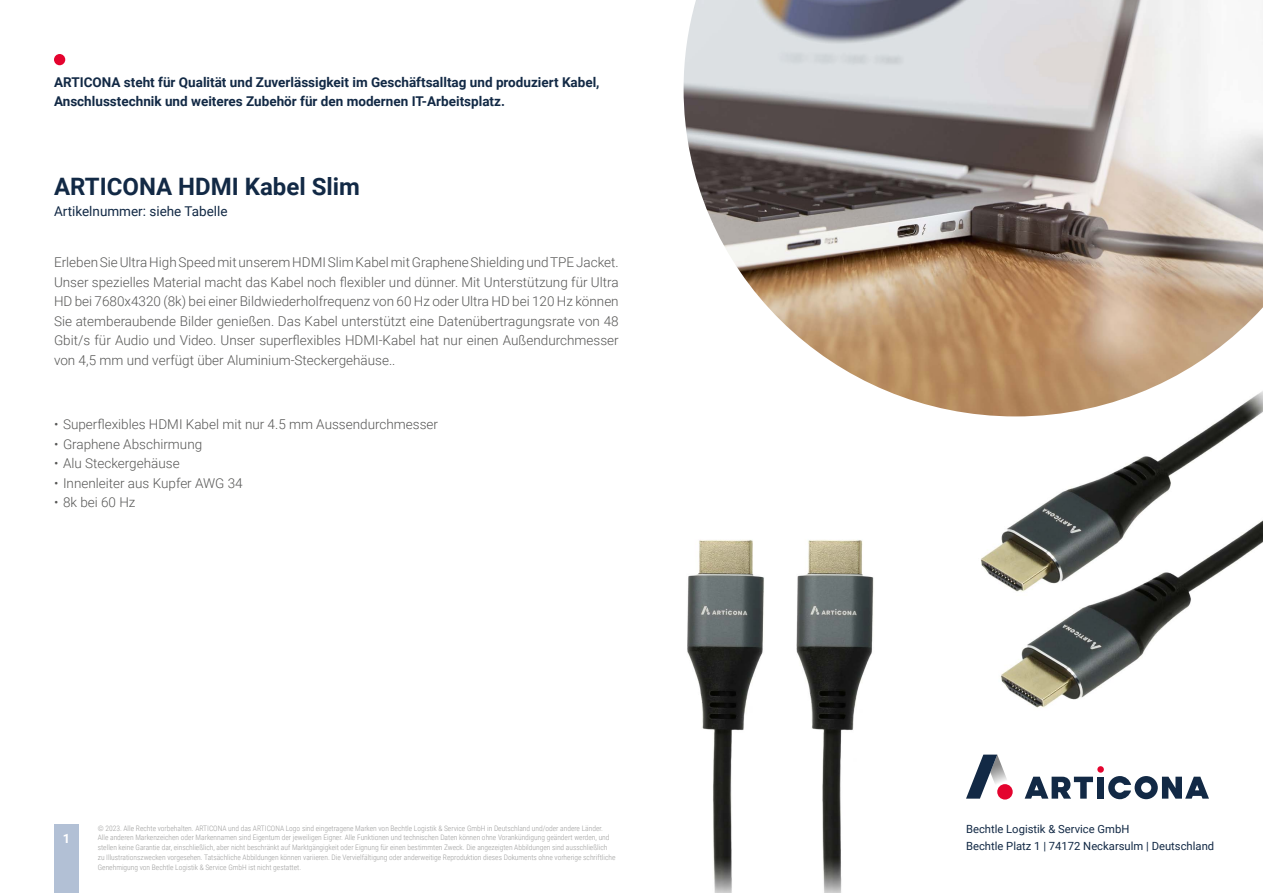
<style>
.page{position:relative;width:1263px;height:893px;background:#fff}
.page>*{position:absolute;margin:0;border:0;box-sizing:border-box;transform-origin:0 0}
.t1{font:700 24px "Roboto";color:#122945}
.t2{font:300 13.5px/19.5px "Roboto";color:#575756;text-align:justify}
.t3{font:700 13.5px/19.5px "Roboto";color:#122945}
.t4{font:13.5px "Roboto";color:#122945}
.t5{font:700 12.75px "Roboto";color:#fff}
.t6{font:11.25px/16.5px "Roboto";color:#122945}
.t7{font:300 7.5px/9.8px "Roboto Condensed";color:#9d9d9c}
</style>
<div class="page">
<img style="left:981px;top:416px;width:282px;height:339px">
<div style="left:54px;top:825px;width:25px;height:68px;background:#b2c0d5"></div>
<div style="left:54px;top:54px;width:11px;height:11px;background:#e4032e;border-radius:50%"></div>
<div style="left:1097px;top:766px;width:7px;height:7px;background:#e4032e;border-radius:50%"></div>
<svg style="left:1025px;top:777px;width:68px;height:22px"></svg>
<div style="left:1097px;top:777px;width:7px;height:22px;background:#122945"></div>
<svg style="left:1108px;top:776px;width:101px;height:23px"></svg>
<svg style="left:966px;top:755px;width:47px;height:44px"></svg>
<div style="left:997px;top:784px;width:16px;height:15px;background:#e4032e;border-radius:50%"></div>
<img style="left:684px;top:0;width:579px;height:416px">
<img style="left:687px;top:539px;width:187px;height:354px">
<h2 class="t3" style="left:54px;top:72px;width:547px">ARTICONA steht für Qualität und Zuverlässigkeit im Geschäftsalltag und produziert Kabel,<br>Anschlusstechnik und weiteres Zubehör für den modernen IT-Arbeitsplatz.</h2>
<h1 class="t1" style="left:54px;top:170px;width:308px">ARTICONA HDMI Kabel Slim</h1>
<h2 class="t4" style="left:54px;top:202px;width:175px">Artikelnummer: siehe Tabelle</h2>
<p class="t2" style="left:54px;top:252px;width:566px">Erleben Sie Ultra High Speed mit unserem HDMI Slim Kabel mit Graphene Shielding und TPE Jacket.<br>Unser spezielles Material macht das Kabel noch flexibler und dünner. Mit Unterstützung für Ultra HD bei 7680x4320 (8k) bei einer Bildwiederholfrequenz von 60 Hz oder Ultra HD bei 120 Hz können Sie atemberaubende Bilder genießen. Das Kabel unterstützt eine Datenübertragungsrate von 48<br>Gbit/s für Audio und Video. Unser superflexibles HDMI-Kabel hat nur einen Außendurchmesser von 4,5 mm und verfügt über Aluminium-Steckergehäuse..</p>
<h2 class="t2" style="left:54px;top:414px;width:385px">• Superflexibles HDMI Kabel mit nur 4.5 mm Aussendurchmesser</h2>
<h2 class="t2" style="left:54px;top:434px;width:150px">• Graphene Abschirmung</h2>
<h2 class="t2" style="left:54px;top:453px;width:127px">• Alu Steckergehäuse</h2>
<h2 class="t2" style="left:54px;top:473px;width:190px">• Innenleiter aus Kupfer AWG 34</h2>
<h2 class="t2" style="left:54px;top:492px;width:83px">• 8k bei 60 Hz</h2>
<h3 class="t5" style="left:63px;top:829px;width:9px">1</h3>
<p class="t7" style="left:98px;top:823px;width:519px">© 2023. Alle Rechte vorbehalten. ARTICONA und das ARTICONA Logo sind eingetragene Marken von Bechtle Logistik &amp; Service GmbH in Deutschland und/oder andere Länder.<br>Alle anderen Markenzeichen oder Markennamen sind Eigentum der jeweiligen Eigner. Alle Funktionen und technischen Daten können ohne Vorankündigung geändert werden, und stellen keine Garantie dar, einschließlich, aber nicht beschränkt auf Marktgängigkeit oder Eignung für einen bestimmten Zweck. Die angezeigten Abbildungen sind ausschließlich zu Illustrationszwecken vorgesehen. Tatsächliche Abbildungen können variieren. Die Vervielfältigung oder anderweitige Reproduktion dieses Dokuments ohne vorherige schriftliche Genehmigung von Bechtle Logistik &amp; Service GmbH ist nicht gestattet.</p>
<h3 class="t6" style="left:966px;top:821px;width:250px">Bechtle Logistik &amp; Service GmbH<br>Bechtle Platz 1 | 74172 Neckarsulm | Deutschland</h3>
</div>
